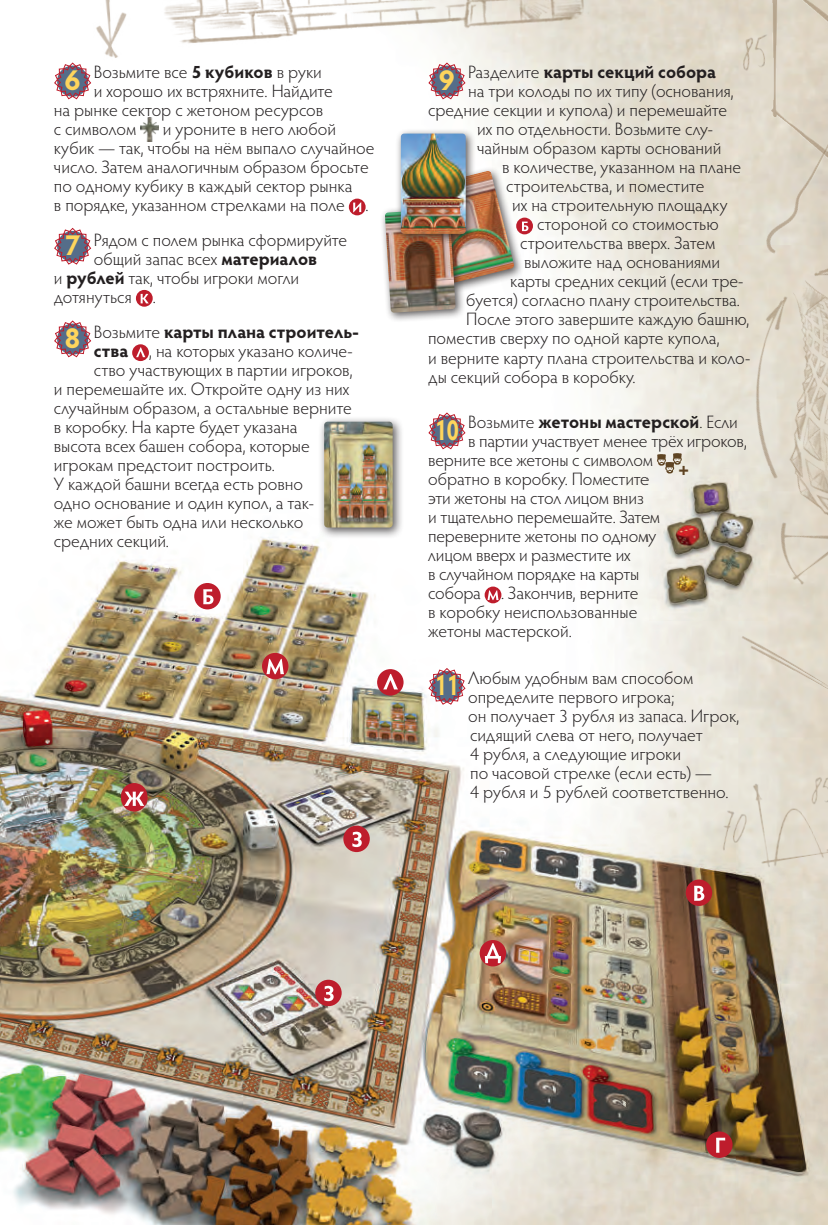
<style>
.page{position:relative;width:828px;height:1225px;background:#fff}
.page>*{position:absolute;margin:0;border:0;box-sizing:border-box;transform-origin:0 0}
.t1{font:700 29.4px "Hypatia Sans Pro";color:#fed55c}
.t2{font:700 29.4px "Hypatia Sans Pro";color:#fed55c;scale:.75 1}
.t3{font:19.4px "Helvetica Black cyr Bold";color:#5f4423}
.t4{font:300 18px/19px "Hypatia Sans Pro";color:#231f20}
.t5{font:700 18px "Hypatia Sans Pro";color:#231f20}
.s1{font-weight:300}
.s2{font-weight:700}
</style>
<div class="page">
<img style="left:68px;top:0;width:685px;height:492px">
<img style="left:0;top:492px;width:828px;height:733px">
<svg style="left:121px;top:783px;width:26px;height:26px"></svg>
<img style="left:753px;top:0;width:75px;height:93px">
<img style="left:745px;top:93px;width:83px;height:130px">
<img style="left:68px;top:0;width:550px;height:97px">
<img style="left:728px;top:26px;width:52px;height:55px">
<img style="left:739px;top:761px;width:89px;height:115px">
<img style="left:709px;top:804px;width:48px;height:52px">
<img style="left:801px;top:770px;width:27px;height:42px">
<img style="left:719px;top:662px;width:109px;height:47px">
<img style="left:618px;top:223px;width:210px;height:439px">
<img style="left:140px;top:118px;width:18px;height:23px">
<svg style="left:349px;top:199px;width:17px;height:16px"></svg>
<svg style="left:353px;top:202px;width:8px;height:10px"></svg>
<div style="left:516px;top:218px;width:17px;height:16px;background:#be1d2c;border-radius:50%"></div>
<svg style="left:524px;top:221px;width:4px;height:10px"></svg>
<svg style="left:54px;top:62px;width:37px;height:37px"></svg>
<svg style="left:428px;top:62px;width:38px;height:37px"></svg>
<svg style="left:657px;top:453px;width:25px;height:16px"></svg>
<svg style="left:484px;top:586px;width:17px;height:17px"></svg>
<svg style="left:487px;top:590px;width:11px;height:10px"></svg>
<svg style="left:428px;top:412px;width:38px;height:37px"></svg>
<svg style="left:136px;top:290px;width:17px;height:17px"></svg>
<svg style="left:141px;top:294px;width:8px;height:9px"></svg>
<svg style="left:54px;top:228px;width:37px;height:37px"></svg>
<svg style="left:132px;top:344px;width:17px;height:17px"></svg>
<svg style="left:136px;top:347px;width:9px;height:10px"></svg>
<svg style="left:54px;top:320px;width:37px;height:37px"></svg>
<div style="left:423px;top:166px;width:101px;height:127px;background:#231f20;opacity:.75"></div>
<img style="left:466px;top:171px;width:48px;height:112px">
<div style="left:380px;top:204px;width:86px;height:119px;background:#231f20;opacity:.75"></div>
<img style="left:385px;top:209px;width:70px;height:104px">
<div style="left:318px;top:415px;width:87px;height:124px;background:#231f20;opacity:.75"></div>
<img style="left:324px;top:422px;width:69px;height:105px">
<img style="left:649px;top:469px;width:119px;height:151px">
<img style="left:657px;top:480px;width:102px;height:131px">
<div style="left:194px;top:583px;width:27px;height:26px;background:#be1d2c;border-radius:50%"></div>
<svg style="left:203px;top:589px;width:10px;height:15px"></svg>
<div style="left:686px;top:879px;width:26px;height:27px;background:#be1d2c;border-radius:50%"></div>
<svg style="left:694px;top:885px;width:10px;height:15px"></svg>
<div style="left:706px;top:1131px;width:26px;height:27px;background:#be1d2c;border-radius:50%"></div>
<svg style="left:716px;top:1137px;width:9px;height:15px"></svg>
<div style="left:480px;top:940px;width:26px;height:26px;background:#be1d2c;border-radius:50%"></div>
<svg style="left:485px;top:943px;width:16px;height:20px"></svg>
<div style="left:121px;top:785px;width:26px;height:26px;background:#be1d2c;border-radius:50%"></div>
<svg style="left:124px;top:786px;width:20px;height:20px"></svg>
<div style="left:343px;top:825px;width:27px;height:27px;background:#be1d2c;border-radius:50%"></div>
<svg style="left:352px;top:831px;width:10px;height:16px"></svg>
<div style="left:315px;top:979px;width:27px;height:27px;background:#be1d2c;border-radius:50%"></div>
<svg style="left:324px;top:985px;width:10px;height:16px"></svg>
<div style="left:377px;top:669px;width:26px;height:26px;background:#be1d2c;border-radius:50%"></div>
<svg style="left:383px;top:674px;width:15px;height:15px"></svg>
<div style="left:262px;top:653px;width:26px;height:26px;background:#be1d2c;border-radius:50%"></div>
<svg style="left:266px;top:659px;width:18px;height:15px"></svg>
<div style="left:395px;top:128px;width:82px;height:116px;background:#231f20;opacity:.75"></div>
<img style="left:401px;top:134px;width:65px;height:100px">
<svg style="left:428px;top:668px;width:38px;height:37px"></svg>
<p class="t5" style="left:468px;top:59px;width:250px"><span class="s1">Разделите</span> карты секций собора</p>
<p class="t4" style="left:468px;top:81px;width:267px">на три колоды по их типу (основания,</p>
<p class="t4" style="left:428px;top:100px;width:301px">средние секции и купола) и перемешайте</p>
<p class="t4" style="left:477px;top:119px;width:237px">их по отдельности. Возьмите слу-</p>
<p class="t4" style="left:477px;top:138px;width:246px">чайным образом карты оснований</p>
<p class="t4" style="left:502px;top:157px;width:240px">в количестве, указанном на плане</p>
<p class="t4" style="left:506px;top:176px;width:200px">строительства, и поместите</p>
<p class="t4" style="left:512px;top:195px;width:217px">их на строительную площадку</p>
<p class="t4" style="left:537px;top:214px;width:183px">стороной со стоимостью</p>
<p class="t4" style="left:520px;top:233px;width:197px">строительства вверх. Затем</p>
<p class="t4" style="left:524px;top:252px;width:198px">выложите над основаниями</p>
<p class="t4" style="left:510px;top:271px;width:235px">карты средних секций (если тре-</p>
<p class="t4" style="left:466px;top:290px;width:275px">буется) согласно плану строительства.</p>
<p class="t4" style="left:466px;top:309px;width:284px">После этого завершите каждую башню,</p>
<p class="t4" style="left:428px;top:328px;width:293px">поместив сверху по одной карте купола,</p>
<p class="t4" style="left:428px;top:347px;width:324px">и верните карту плана строительства и коло-</p>
<p class="t4" style="left:428px;top:366px;width:209px">ды секций собора в коробку.</p>
<p class="t4" style="left:94px;top:62px;width:229px">Возьмите все <span class="s2">5 кубиков</span> в руки</p>
<p class="t4" style="left:94px;top:81px;width:241px">и хорошо их встряхните. Найдите</p>
<p class="t4" style="left:54px;top:100px;width:271px">на рынке сектор с жетоном ресурсов</p>
<p class="t4" style="left:54px;top:119px;width:84px">с символом</p>
<h1 class="t1" style="left:65px;top:59px;width:18px">6</h1>
<h1 class="t1" style="left:439px;top:59px;width:18px">9</h1>
<p class="t4" style="left:54px;top:119px;width:322px;text-indent:109px">и уроните в него любой кубик — так, чтобы на нём выпало случайное число. Затем аналогичным образом бросьте по одному кубику в каждый сектор рынка<br>в порядке, указанном стрелками на поле .</p>
<p class="t4" style="left:94px;top:230px;width:255px">Рядом с полем рынка сформируйте</p>
<p class="t4" style="left:94px;top:249px;width:225px">общий запас всех <span class="s2">материалов</span></p>
<p class="t4" style="left:54px;top:268px;width:247px">и <span class="s2">рублей</span> так, чтобы игроки могли</p>
<p class="t4" style="left:54px;top:287px;width:103px">дотянуться .</p>
<h1 class="t1" style="left:65px;top:224px;width:18px">7</h1>
<p class="t5" style="left:94px;top:319px;width:266px"><span class="s1">Возьмите</span> карты плана строитель-</p>
<p class="t4" style="left:94px;top:341px;width:260px"><span class="s2">ства</span> , на которых указано количе-</p>
<p class="t4" style="left:94px;top:360px;width:260px">ство участвующих в партии игроков,</p>
<p class="t4" style="left:54px;top:379px;width:297px">и перемешайте их. Откройте одну из них</p>
<p class="t4" style="left:54px;top:398px;width:299px">случайным образом, а остальные верните</p>
<p class="t4" style="left:54px;top:417px;width:245px">в коробку. На карте будет указана</p>
<p class="t4" style="left:54px;top:436px;width:257px">высота всех башен собора, которые</p>
<p class="t4" style="left:54px;top:455px;width:222px">игрокам предстоит построить.</p>
<p class="t4" style="left:54px;top:474px;width:251px">У каждой башни всегда есть ровно</p>
<p class="t4" style="left:54px;top:493px;width:262px">одно основание и один купол, а так-</p>
<p class="t4" style="left:54px;top:512px;width:251px">же может быть одна или несколько</p>
<p class="t4" style="left:54px;top:531px;width:117px">средних секций.</p>
<h1 class="t1" style="left:65px;top:317px;width:18px">8</h1>
<p class="t5" style="left:468px;top:409px;width:271px"><span class="s1">Возьмите</span> жетоны мастерской<span class="s1">. Если</span></p>
<p class="t4" style="left:468px;top:431px;width:280px">в партии участвует менее трёх игроков,</p>
<p class="t4" style="left:428px;top:450px;width:226px">верните все жетоны с символом</p>
<p class="t3" style="left:678px;top:459px;width:11px">+</p>
<p class="t4" style="left:428px;top:469px;width:233px">обратно в коробку. Поместите эти жетоны на стол лицом вниз<br>и тщательно перемешайте. Затем переверните жетоны по одному лицом вверх и разместите их<br>в случайном порядке на карты собора . Закончив, верните<br>в коробку неиспользованные жетоны мастерской.</p>
<h1 class="t2" style="left:435px;top:409px;width:34px">10</h1>
<h1 class="t2" style="left:435px;top:664px;width:34px">11</h1>
<p class="t4" style="left:468px;top:667px;width:273px">Любым удобным вам способом определите первого игрока;<br>он получает 3 рубля из запаса. Игрок, сидящий слева от него, получает<br>4 рубля, а следующие игроки<br>по часовой стрелке (если есть) —<br>4 рубля и 5 рублей соответственно.</p>
</div>
